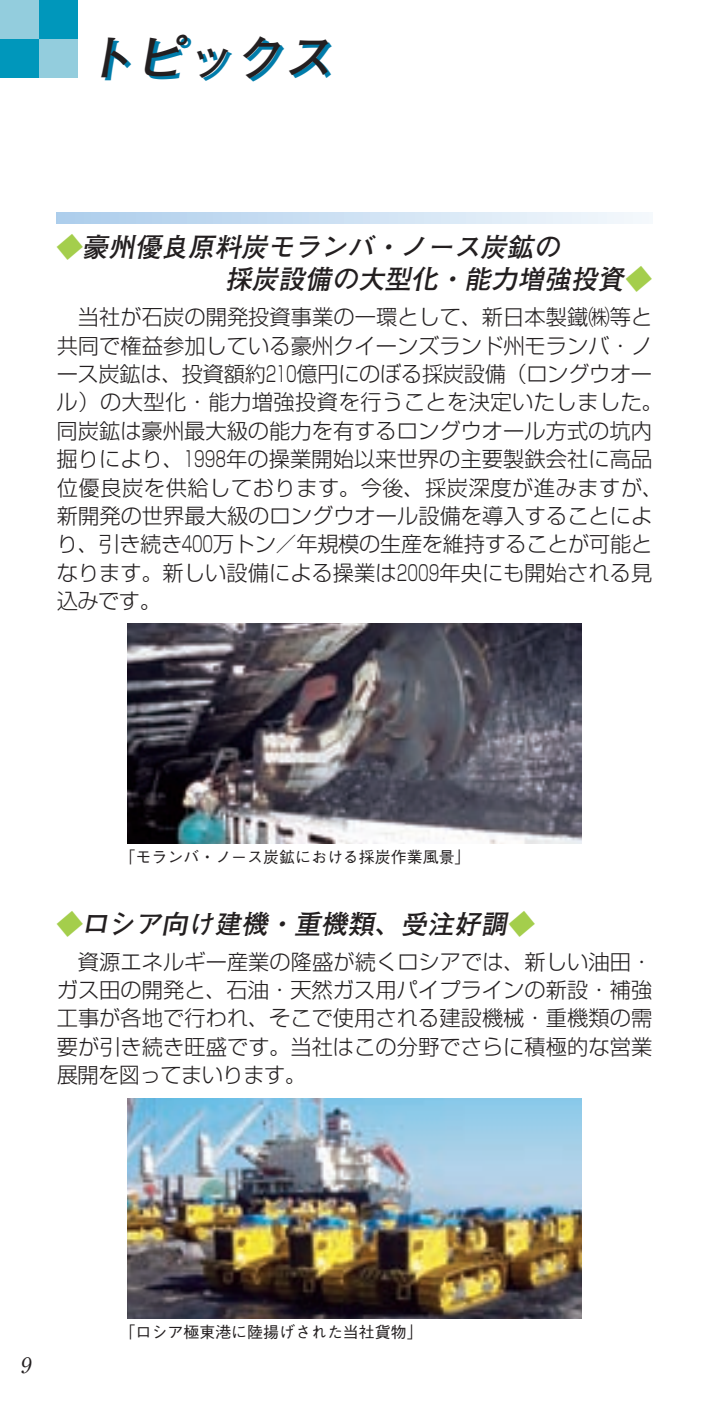
<style>
.page{position:relative;width:709px;height:1418px;background:#fff}
.page>*{position:absolute;margin:0;border:0;box-sizing:border-box;transform-origin:0 0}
.t1{font:italic 700 49.5px "Futo Go B101 Pro";color:#007caa}
.t2{font:italic 700 26.5px/32px "Futo Go B101 Pro";color:#231f20}
.t3{font:300 21.25px/28.2px "Shin Go Pro";color:#231f20}
.t4{font:italic 21.25px "Ryumin Pro";color:#231f20}
.t5{font:500 16px "Gothic BBB Pro";color:#231f20}
.s1{color:#a4ce4c}
</style>
<div class="page">
<div style="left:0;top:0;width:39px;height:39px;background:#93cddd"></div>
<div style="left:39px;top:0;width:39px;height:39px;background:#0097bb"></div>
<div style="left:0;top:39px;width:39px;height:39px;background:#0097bb"></div>
<div style="left:39px;top:39px;width:39px;height:39px;background:#93cddd"></div>
<svg style="left:57px;top:213px;width:592px;height:10px;background:#cfe2f3"></svg>
<img style="left:128px;top:624px;width:453px;height:219px">
<img style="left:128px;top:1098px;width:453px;height:220px">
<h1 class="t1" style="left:88px;top:21px;width:261px">トピックス</h1>
<p class="t2" style="left:225px;top:228px;width:433px;text-indent:-170px"><span class="s1">◆</span>豪州優良原料炭モランバ・ノース炭鉱の<br>採炭設備の大型化・能力増強投資<span class="s1">◆</span></p>
<p class="t3" style="left:57px;top:300px;width:608px;text-indent:21px">当社が石炭の開発投資事業の一環として、新日本製鐵㈱等と共同で権益参加している豪州クイーンズランド州モランバ・ノース炭鉱は、投資額約210億円にのぼる採炭設備（ロングウオール）の大型化・能力増強投資を行うことを決定いたしました。同炭鉱は豪州最大級の能力を有するロングウオール方式の坑内掘りにより、1998年の操業開始以来世界の主要製鉄会社に高品位優良炭を供給しております。今後、採炭深度が進みますが、新開発の世界最大級のロングウオール設備を導入することにより、引き続き400万トン／年規模の生産を維持することが可能となります。新しい設備による操業は2009年央にも開始される見込みです。</p>
<p class="t5" style="left:120px;top:844px;width:352px">「モランバ・ノース炭鉱における採炭作業風景」</p>
<p class="t2" style="left:55px;top:904px;width:486px"><span class="s1">◆</span>ロシア向け建機・重機類、受注好調<span class="s1">◆</span></p>
<p class="t3" style="left:57px;top:944px;width:597px;text-align:justify;text-indent:21px">資源エネルギー産業の隆盛が続くロシアでは、新しい油田・ガス田の開発と、石油・天然ガス用パイプラインの新設・補強工事が各地で行われ、そこで使用される建設機械・重機類の需要が引き続き旺盛です。当社はこの分野でさらに積極的な営業展開を図ってまいります。</p>
<p class="t4" style="left:20px;top:1348px;width:18px">9</p>
<p class="t5" style="left:120px;top:1319px;width:304px">「ロシア極東港に陸揚げされた当社貨物」</p>
</div>
